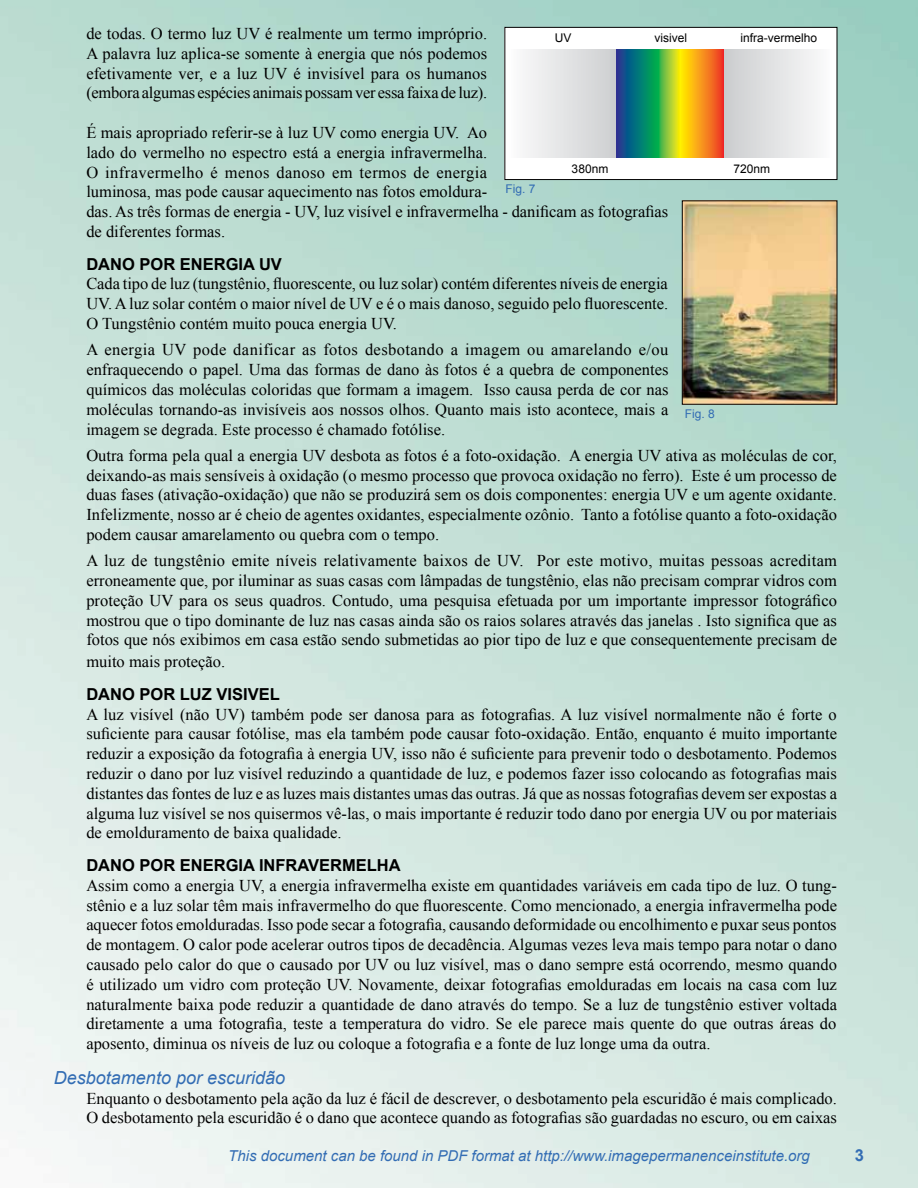
<style>
.page{position:relative;width:918px;height:1188px;background:#fff}
.page>*{position:absolute;margin:0;border:0;box-sizing:border-box;transform-origin:0 0}
.t1{font:italic 18px "Arial";color:#336db4}
.t2{font:16.5px/19.8px "Times New Roman";color:#000;text-align:justify}
.t3{font:700 16.5px "Arial";color:#000}
.t4{font:700 16.5px "Arial";color:#336db4}
.t5{font:italic 15px "Arial";color:#336db4}
.t6{font:12px "Arial";color:#000}
.t7{font:12px "Arial";color:#336db4}
</style>
<div class="page">
<img style="left:0;top:0;width:918px;height:1188px">
<img style="left:684px;top:202px;width:151px;height:201px">
<div style="left:682px;top:200px;width:155px;height:205px;border:1px solid #000"></div>
<div style="left:505px;top:27px;width:332px;height:153px;background:#fff"></div>
<div style="left:504px;top:27px;width:333px;height:153px;border:1px solid #000"></div>
<svg style="left:723px;top:49px;width:94px;height:108px"></svg>
<svg style="left:525px;top:49px;width:92px;height:108px"></svg>
<svg style="left:617px;top:49px;width:106px;height:108px"></svg>
<p class="t2" style="left:86px;top:23px;width:402px">de todas. O termo luz UV é realmente um termo impróprio.<br>A palavra luz aplica-se somente à energia que nós podemos efetivamente ver, e a luz UV é invisível para os humanos (embora algumas espécies animais possam ver essa faixa de luz).</p>
<p class="t2" style="left:86px;top:122px;width:584px;text-align:left">É mais apropriado referir-se à luz UV como energia UV. Ao<br>lado do vermelho no espectro está a energia infravermelha.<br>O infravermelho é menos danoso em termos de energia<br>luminosa, mas pode causar aquecimento nas fotos emoldura-<br>das. As três formas de energia - UV, luz visível e infravermelha - danificam as fotografias de diferentes formas.</p>
<p class="t3" style="left:86px;top:253px;width:66px">DANO POR</p>
<p class="t3" style="left:180px;top:253px;width:13px">ENER</p>
<p class="t3" style="left:226px;top:253px;width:58px">GIA UV</p>
<p class="t2" style="left:86px;top:274px;width:584px">Cada tipo de luz (tungstênio, fluorescente, ou luz solar) contém diferentes níveis de energia UV. A luz solar contém o maior nível de UV e é o mais danoso, seguido pelo fluorescente.<br>O Tungstênio contém muito pouca energia UV.</p>
<p class="t2" style="left:86px;top:340px;width:584px">A energia UV pode danificar as fotos desbotando a imagem ou amarelando e/ou enfraquecendo o papel. Uma das formas de dano às fotos é a quebra de componentes químicos das moléculas coloridas que formam a imagem. Isso causa perda de cor nas moléculas tornando-as invisíveis aos nossos olhos. Quanto mais isto acontece, mais a imagem se degrada. Este processo é chamado fotólise.</p>
<p class="t2" style="left:86px;top:445px;width:752px">Outra forma pela qual a energia UV desbota as fotos é a foto-oxidação. A energia UV ativa as moléculas de cor, deixando-as mais sensíveis à oxidação (o mesmo processo que provoca oxidação no ferro). Este é um processo de duas fases (ativação-oxidação) que não se produzirá sem os dois componentes: energia UV e um agente oxidante.<br>Infelizmente, nosso ar é cheio de agentes oxidantes, especialmente ozônio. Tanto a fotólise quanto a foto-oxidação podem causar amarelamento ou quebra com o tempo.</p>
<p class="t2" style="left:86px;top:551px;width:752px">A luz de tungstênio emite níveis relativamente baixos de UV. Por este motivo, muitas pessoas acreditam erroneamente que, por iluminar as suas casas com lâmpadas de tungstênio, elas não precisam comprar vidros com proteção UV para os seus quadros. Contudo, uma pesquisa efetuada por um importante impressor fotográfico mostrou que o tipo dominante de luz nas casas ainda são os raios solares através das janelas . Isto significa que as fotos que nós exibimos em casa estão sendo submetidas ao pior tipo de luz e que consequentemente precisam de</p>
<p class="t2" style="left:86px;top:651px;width:140px">muito mais proteção.</p>
<p class="t3" style="left:86px;top:683px;width:66px">DANO POR</p>
<p class="t3" style="left:180px;top:683px;width:90px">LUZ VISIVEL</p>
<p class="t2" style="left:86px;top:704px;width:752px">A luz visível (não UV) também pode ser danosa para as fotografias. A luz visível normalmente não é forte o suficiente para causar fotólise, mas ela também pode causar foto-oxidação. Então, enquanto é muito importante reduzir a exposição da fotografia à energia UV, isso não é suficiente para prevenir todo o desbotamento. Podemos reduzir o dano por luz visível reduzindo a quantidade de luz, e podemos fazer isso colocando as fotografias mais distantes das fontes de luz e as luzes mais distantes umas das outras. Já que as nossas fotografias devem ser expostas a alguma luz visível se nos quisermos vê-las, o mais importante é reduzir todo dano por energia UV ou por materiais de emolduramento de baixa qualidade.</p>
<p class="t3" style="left:86px;top:854px;width:66px">DANO POR</p>
<p class="t3" style="left:180px;top:854px;width:13px">ENER</p>
<p class="t3" style="left:226px;top:854px;width:106px">GIA IN FRAVERMEL</p>
<p class="t3" style="left:377px;top:854px;width:25px">HA</p>
<p class="t2" style="left:86px;top:875px;width:752px">Assim como a energia UV, a energia infravermelha existe em quantidades variáveis em cada tipo de luz. O tung&shy;stênio e a luz solar têm mais infravermelho do que fluorescente. Como mencionado, a energia infravermelha pode aquecer fotos emolduradas. Isso pode secar a fotografia, causando deformidade ou encolhimento e puxar seus pontos de montagem. O calor pode acelerar outros tipos de decadência. Algumas vezes leva mais tempo para notar o dano causado pelo calor do que o causado por UV ou luz visível, mas o dano sempre está ocorrendo, mesmo quando é utilizado um vidro com proteção UV. Novamente, deixar fotografias emolduradas em locais na casa com luz naturalmente baixa pode reduzir a quantidade de dano através do tempo. Se a luz de tungstênio estiver voltada diretamente a uma fotografia, teste a temperatura do vidro. Se ele parece mais quente do que outras áreas do aposento, diminua os níveis de luz ou coloque a fotografia e a fonte de luz longe uma da outra.</p>
<p class="t1" style="left:54px;top:1066px;width:233px">Desbotamento por escuridão</p>
<p class="t2" style="left:86px;top:1088px;width:752px">Enquanto o desbotamento pela ação da luz é fácil de descrever, o desbotamento pela escuridão é mais complicado.<br>O desbotamento pela escuridão é o dano que acontece quando as fotografias são guardadas no escuro, ou em caixas</p>
<p class="t6" style="left:555px;top:29px;width:18px">UV</p>
<p class="t6" style="left:655px;top:29px;width:34px">visivel</p>
<p class="t6" style="left:740px;top:29px;width:78px">infra-vermelho</p>
<p class="t6" style="left:572px;top:161px;width:38px">380nm</p>
<p class="t6" style="left:733px;top:161px;width:38px">720nm</p>
<p class="t7" style="left:506px;top:181px;width:32px">Fig. 7</p>
<p class="t7" style="left:685px;top:406px;width:32px">Fig. 8</p>
<p class="t5" style="left:228px;top:1146px;width:583px">This document can be found in PDF format at http://www.imagepermanenceinstitute.org</p>
<p class="t4" style="left:855px;top:1144px;width:11px">3</p>
</div>
